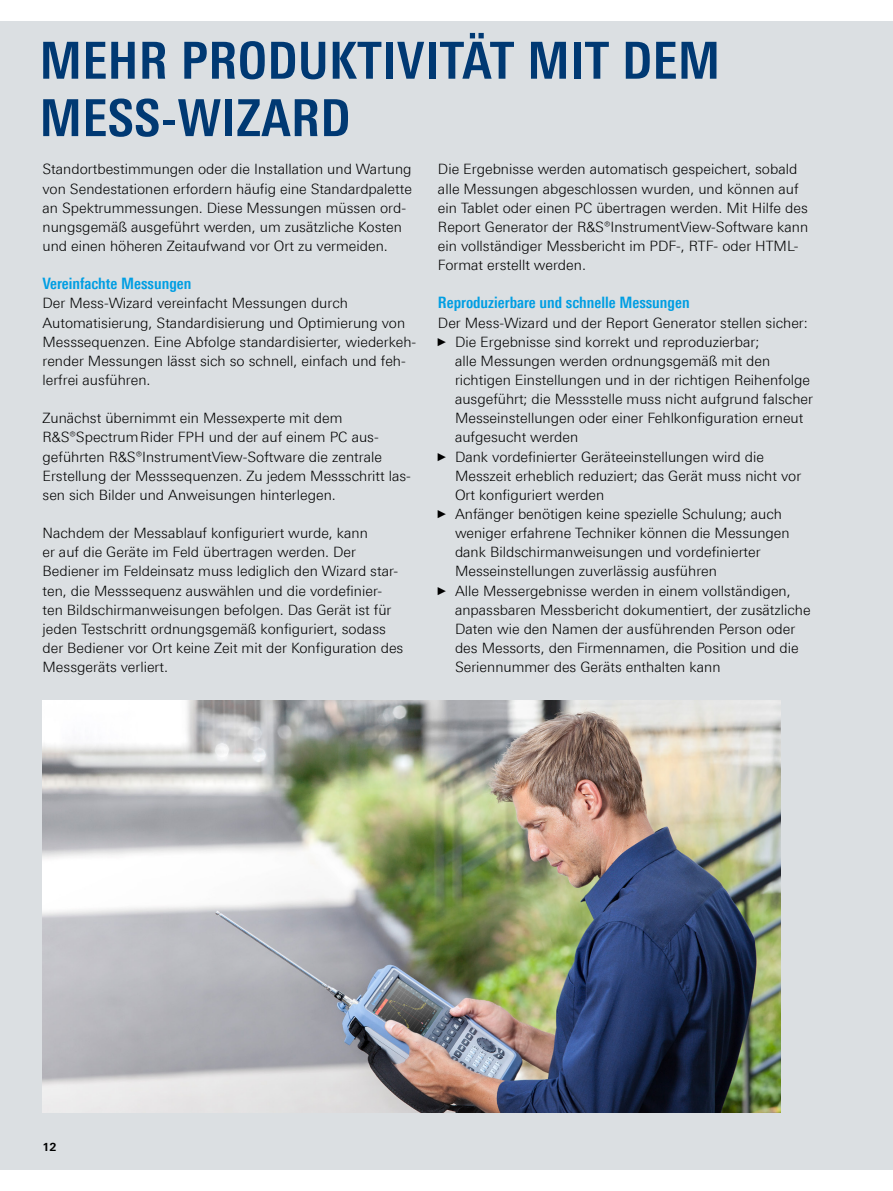
<style>
.page{position:relative;width:893px;height:1191px;background:#fff}
.page>*{position:absolute;margin:0;border:0;box-sizing:border-box;transform-origin:0 0}
.Seiten_Headline_34Pt{font:700 51px/57.4px "Linotype Univers 620 Cn";letter-spacing:.01em;color:#003973}
.Absatzfett_cyan{font:700 15.75px "Linotype Univers 620 Cn";color:#009ee3}
.Haupttext{font:300 14.25px/19.2px "Linotype Univers 330";color:#000}
.Haupttext_ohne_Absta{font:300 14.25px/19.2px "Linotype Univers 330";color:#000}
.t1{font:700 11.25px "Linotype Univers 630";color:#000}
.s1{font-family:"Arial Narrow";font-weight:400;font-size:11.4px}
</style>
<div class="page">
<div style="left:0;top:21px;width:893px;height:1148px;background:#dbdfe2"></div>
<img style="left:43px;top:700px;width:737px;height:412px">
<p class="Seiten_Headline_34Pt" style="left:40px;top:31px;width:682px">MEHR PRODUKTIVITÄT MIT DEM<br>MESS-WIZARD</p>
<p class="Haupttext_ohne_Absta" style="left:43px;top:160px;width:371px">Standortbestimmungen oder die Installation und Wartung von Sendestationen erfordern häufig eine Standardpalette an Spektrummessungen. Diese Messungen müssen ord&shy;nungsgemäß ausgeführt werden, um zusätzliche Kosten und einen höheren Zeitaufwand vor Ort zu vermeiden.</p>
<p class="Absatzfett_cyan" style="left:43px;top:274px;width:150px">Vereinfachte Messungen</p>
<p class="Haupttext_ohne_Absta" style="left:43px;top:293px;width:375px">Der Mess-Wizard vereinfacht Messungen durch Automatisierung, Standardisierung und Optimierung von Messsequenzen. Eine Abfolge standardisierter, wiederkeh&shy;render Messungen lässt sich so schnell, einfach und feh&shy;lerfrei ausführen.</p>
<p class="Haupttext" style="left:43px;top:408px;width:370px">Zunächst übernimmt ein Messexperte mit dem R&amp;S®SpectrumRider FPH und der auf einem PC aus&shy;geführten R&amp;S®InstrumentView-Software die zentrale Erstellung der Messsequenzen. Zu jedem Messschritt las&shy;sen sich Bilder und Anweisungen hinterlegen.</p>
<p class="Haupttext" style="left:43px;top:523px;width:362px">Nachdem der Messablauf konfiguriert wurde, kann<br>er auf die Geräte im Feld übertragen werden. Der Bediener im Feldeinsatz muss lediglich den Wizard star&shy;ten, die Messsequenz auswählen und die vordefinier&shy;ten Bildschirmanweisungen befolgen. Das Gerät ist für jeden Testschritt ordnungsgemäß konfiguriert, sodass der Bediener vor Ort keine Zeit mit der Konfiguration des Messgeräts verliert.</p>
<p class="Haupttext" style="left:438px;top:160px;width:372px">Die Ergebnisse werden automatisch gespeichert, sobald alle Messungen abgeschlossen wurden, und können auf ein Tablet oder einen PC übertragen werden. Mit Hilfe des Report Generator der R&amp;S®InstrumentView-Software kann ein vollständiger Messbericht im PDF-, RTF- oder HTML-Format erstellt werden.</p>
<p class="Absatzfett_cyan" style="left:438px;top:293px;width:253px">Reproduzierbare und schnelle Messungen</p>
<p class="Haupttext_ohne_Absta" style="left:438px;top:313px;width:371px">Der Mess-Wizard und der Report Generator stellen sicher:</p>
<p class="Haupttext" style="left:455px;top:332px;width:360px;text-indent:-17px"><span class="s1">►</span> Die Ergebnisse sind korrekt und reproduzierbar;<br>alle Messungen werden ordnungsgemäß mit den richtigen Einstellungen und in der richtigen Reihenfolge ausgeführt; die Messstelle muss nicht aufgrund falscher Messeinstellungen oder einer Fehlkonfiguration erneut aufgesucht werden</p>
<p class="Haupttext" style="left:455px;top:447px;width:348px;text-indent:-17px"><span class="s1">►</span> Dank vordefinierter Geräteeinstellungen wird die<br>Messzeit erheblich reduziert; das Gerät muss nicht vor<br>Ort konfiguriert werden</p>
<p class="Haupttext" style="left:455px;top:504px;width:336px;text-indent:-17px"><span class="s1">►</span> Anfänger benötigen keine spezielle Schulung; auch weniger erfahrene Techniker können die Messungen dank Bildschirmanweisungen und vordefinierter Messeinstellungen zuverlässig ausführen</p>
<p class="Haupttext" style="left:455px;top:580px;width:357px;text-indent:-17px"><span class="s1">►</span> Alle Messergebnisse werden in einem vollständigen, anpassbaren Messbericht dokumentiert, der zusätzliche Daten wie den Namen der ausführenden Person oder des Messorts, den Firmennamen, die Position und die Seriennummer des Geräts enthalten kann</p>
<p class="t1" style="left:43px;top:1139px;width:16px">12</p>
</div>
